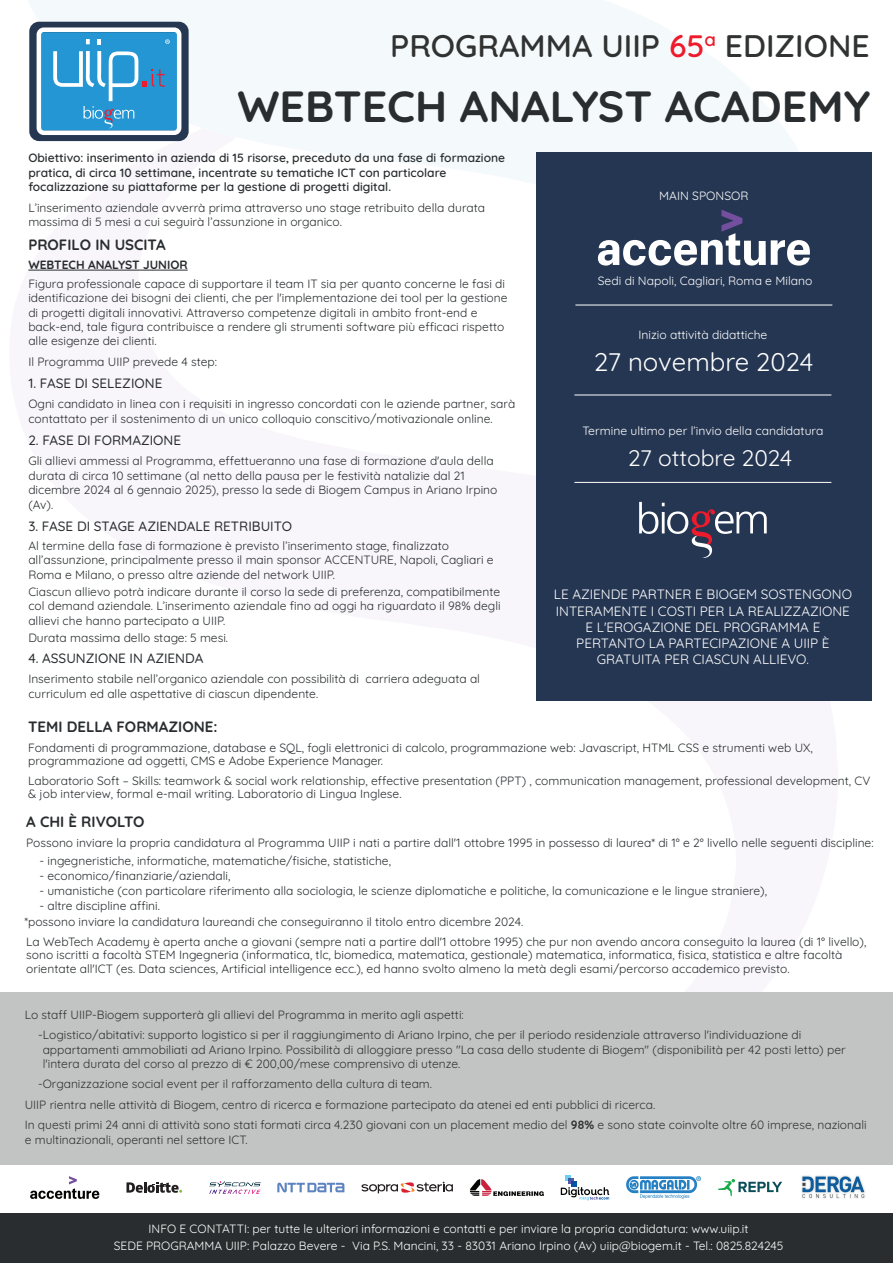
<style>
.page{position:relative;width:893px;height:1263px;background:#fff}
.page>*{position:absolute;margin:0;border:0;box-sizing:border-box;transform-origin:0 0}
.t1{font:700 43.65px "Quicksand";color:#292d2f}
.t2{font:600 31.2px "Quicksand";color:#313232}
.t3{font:25.5px "Quicksand";color:#fff}
.t4{font:22.5px "Quicksand";color:#fff}
.t5{font:700 15px "Quicksand";color:#292d2f}
.t6{font:13.5px/16.2px "Quicksand";color:#fff;text-align:center}
.t7{font:500 13.5px "Quicksand";color:#292d2f}
.t8{font:12px/14.4px "Quicksand";color:#292d2f}
.t9{font:12px/20.4px "Quicksand";color:#313232}
.t10{font:12px/16.5px "Quicksand";color:#fff;text-align:center}
.t11{font:600 12px/14.4px "Quicksand";color:#292d2f}
.t12{font:700 12px "Quicksand";color:#292d2f}
.s1{color:#ed1b2c}
.s2{font-weight:700}
</style>
<div class="page">
<div style="left:0;top:1213px;width:893px;height:50px;background:#292d2f"></div>
<svg style="left:28px;top:0;width:771px;height:270px;fill:#f4fafc"></svg>
<div style="left:0;top:992px;width:893px;height:172px;background:#c2c3c3"></div>
<div style="left:29px;top:22px;width:160px;height:119px;border:10px solid #263851;border-radius:5px"></div>
<div style="left:37px;top:27px;width:144px;height:108px;border:4px solid #fff;border-radius:5px"></div>
<svg style="left:38px;top:30px;width:142px;height:103px;background:#4aa6d8"></svg>
<div style="left:536px;top:152px;width:336px;height:548px;background:#253652"></div>
<hr style="left:28px;top:270px;width:160px;height:1px;background:#292d2f">
<svg style="left:598px;top:210px;width:212px;height:56px"></svg>
<hr style="left:575px;top:305px;width:257px;height:1px;background:#fff">
<svg style="left:470px;top:1179px;width:74px;height:17px"></svg>
<svg style="left:361px;top:1182px;width:92px;height:11px"></svg>
<svg style="left:718px;top:1179px;width:64px;height:17px"></svg>
<svg style="left:30px;top:1176px;width:69px;height:23px"></svg>
<svg style="left:277px;top:1182px;width:67px;height:10px"></svg>
<svg style="left:126px;top:1182px;width:57px;height:11px"></svg>
<img style="left:209px;top:1181px;width:51px;height:13px">
<svg style="left:561px;top:1175px;width:48px;height:25px"></svg>
<img style="left:801px;top:1175px;width:64px;height:24px">
<img style="left:626px;top:1177px;width:75px;height:21px">
<svg style="left:639px;top:502px;width:128px;height:56px"></svg>
<hr style="left:574px;top:395px;width:257px;height:1px;background:#fff">
<hr style="left:574px;top:482px;width:257px;height:1px;background:#fff">
<h2 class="t2" style="left:390px;top:20px;width:481px">PROGRAMMA UIIP <span class="s1">65</span><sup>a</sup> EDIZIONE</h2>
<h1 class="t1" style="left:238px;top:71px;width:634px">WEBTECH ANALYST ACADEMY</h1>
<p class="t11" style="left:28px;top:150px;width:478px">Obiettivo: inserimento in azienda di 15 risorse, preceduto da una fase di formazione pratica, di circa 10 settimane, incentrate su tematiche ICT con particolare focalizzazione su piattaforme per la gestione di progetti digital.</p>
<p class="t8" style="left:28px;top:199px;width:458px">L’inserimento aziendale avverrà prima attraverso uno stage retribuito della durata massima di 5 mesi a cui seguirà l’assunzione in organico.</p>
<p class="t5" style="left:28px;top:232px;width:139px">PROFILO IN USCITA</p>
<p class="t12" style="left:28px;top:255px;width:161px">WEBTECH ANALYST JUNIOR</p>
<p class="t8" style="left:28px;top:275px;width:481px">Figura professionale capace di supportare il team IT sia per quanto concerne le fasi di identificazione dei bisogni dei clienti, che per l'implementazione dei tool per la gestione di progetti digitali innovativi. Attraverso competenze digitali in ambito front-end e back-end, tale figura contribuisce a rendere gli strumenti software più efficaci rispetto alle esigenze dei clienti.</p>
<p class="t8" style="left:28px;top:353px;width:190px">Il Programma UIIP prevede 4 step:</p>
<p class="t7" style="left:28px;top:372px;width:136px">1. FASE DI SELEZIONE</p>
<p class="t8" style="left:28px;top:396px;width:488px">Ogni candidato in linea con i requisiti in ingresso concordati con le aziende partner, sarà contattato per il sostenimento di un unico colloquio conscitivo/motivazionale online.</p>
<p class="t7" style="left:28px;top:429px;width:154px">2. FASE DI FORMAZIONE</p>
<p class="t8" style="left:28px;top:453px;width:471px">Gli allievi ammessi al Programma, effettueranno una fase di formazione d'aula della durata di circa 10 settimane (al netto della pausa per le festività natalizie dal 21 dicembre 2024 al 6 gennaio 2025), presso la sede di Biogem Campus in Ariano Irpino (Av).</p>
<p class="t7" style="left:28px;top:515px;width:265px">3. FASE DI STAGE AZIENDALE RETRIBUITO</p>
<p class="t8" style="left:28px;top:537px;width:467px">Al termine della fase di formazione è previsto l’inserimento stage, finalizzato all’assunzione, principalmente presso il main sponsor ACCENTURE, Napoli, Cagliari e<br>Roma e Milano, o presso altre aziende del network UIIP.</p>
<p class="t8" style="left:28px;top:583px;width:474px;text-align:justify">Ciascun allievo potrà indicare durante il corso la sede di preferenza, compatibilmente col demand aziendale. L’inserimento aziendale fino ad oggi ha riguardato il 98% degli allievi che hanno partecipato a UIIP.</p>
<p class="t8" style="left:28px;top:629px;width:201px">Durata massima dello stage: 5 mesi.</p>
<p class="t7" style="left:28px;top:647px;width:177px">4. ASSUNZIONE IN AZIENDA</p>
<p class="t8" style="left:28px;top:670px;width:453px">Inserimento stabile nell’organico aziendale con possibilità di carriera adeguata al curriculum ed alle aspettative di ciascun dipendente.</p>
<p class="t5" style="left:28px;top:715px;width:191px">TEMI DELLA FORMAZIONE:</p>
<p class="t8" style="left:28px;top:739px;width:786px;line-height:13.5px">Fondamenti di programmazione, database e SQL, fogli elettronici di calcolo, programmazione web: Javascript, HTML CSS e strumenti web UX, programmazione ad oggetti, CMS e Adobe Experience Manager.</p>
<p class="t8" style="left:28px;top:772px;width:844px;line-height:13.5px">Laboratorio Soft – Skills: teamwork &amp; social work relationship, effective presentation (PPT) , communication management, professional development, CV &amp; job interview, formal e-mail writing. Laboratorio di Lingua Inglese.</p>
<p class="t10" style="left:659px;top:186px;width:91px">MAIN SPONSOR</p>
<p class="t10" style="left:598px;top:272px;width:216px">Sedi di Napoli, Cagliari, Roma e Milano</p>
<p class="t10" style="left:638px;top:326px;width:130px">Inizio attività didattiche</p>
<h3 class="t3" style="left:594px;top:342px;width:221px">27 novembre 2024</h3>
<p class="t10" style="left:582px;top:421px;width:243px">Termine ultimo per l’invio della candidatura</p>
<h3 class="t4" style="left:628px;top:441px;width:166px">27 ottobre 2024</h3>
<p class="t6" style="left:554px;top:585px;width:300px">LE AZIENDE PARTNER E BIOGEM SOSTENGONO INTERAMENTE I COSTI PER LA REALIZZAZIONE E L'EROGAZIONE DEL PROGRAMMA E PERTANTO LA PARTECIPAZIONE A UIIP È GRATUITA PER CIASCUN ALLIEVO.</p>
<p class="t5" style="left:26px;top:810px;width:120px">A CHI È RIVOLTO</p>
<p class="t8" style="left:26px;top:834px;width:849px">Possono inviare la propria candidatura al Programma UIIP i nati a partire dall'1 ottobre 1995 in possesso di laurea* di 1° e 2° livello nelle seguenti discipline:</p>
<p class="t8" style="left:40px;top:852px;width:353px">- ingegneristiche, informatiche, matematiche/fisiche, statistiche,</p>
<p class="t8" style="left:40px;top:867px;width:192px">- economico/finanziarie/aziendali,</p>
<p class="t8" style="left:40px;top:882px;width:729px">- umanistiche (con particolare riferimento alla sociologia, le scienze diplomatiche e politiche, la comunicazione e le lingue straniere),</p>
<p class="t8" style="left:24px;top:896px;width:500px;line-height:16.5px;text-indent:15px">- altre discipline affini.<br>*possono inviare la candidatura laureandi che conseguiranno il titolo entro dicembre 2024.</p>
<p class="t8" style="left:26px;top:934px;width:842px;line-height:13.5px">La WebTech Academy è aperta anche a giovani (sempre nati a partire dall'1 ottobre 1995) che pur non avendo ancora conseguito la laurea (di 1° livello), sono iscritti a facoltà STEM Ingegneria (informatica, tlc, biomedica, matematica, gestionale) matematica, informatica, fisica, statistica e altre facoltà orientate all'ICT (es. Data sciences, Artificial intelligence ecc.), ed hanno svolto almeno la metà degli esami/percorso accademico previsto.</p>
<p class="t9" style="left:38px;top:1003px;width:765px;text-indent:-13px">Lo staff UIIP-Biogem supporterà gli allievi del Programma in merito agli aspetti:<br>-Logistico/abitativi: supporto logistico si per il raggiungimento di Ariano Irpino, che per il periodo residenziale attraverso l'individuazione di</p>
<p class="t9" style="left:43px;top:1041px;width:804px;line-height:14.4px">appartamenti ammobiliati ad Ariano Irpino. Possibilità di alloggiare presso "La casa dello studente di Biogem" (disponibilità per 42 posti letto) per l'intera durata del corso al prezzo di € 200,00/mese comprensivo di utenze.</p>
<p class="t9" style="left:25px;top:1073px;width:843px;text-indent:13px">-Organizzazione social event per il rafforzamento della cultura di team.<br>UIIP rientra nelle attività di Biogem, centro di ricerca e formazione partecipato da atenei ed enti pubblici di ricerca.<br>In questi primi 24 anni di attività sono stati formati circa 4.230 giovani con un placement medio del <span class="s2">98%</span> e sono state coinvolte oltre 60 imprese, nazionali</p>
<p class="t9" style="left:25px;top:1128px;width:224px">e multinazionali, operanti nel settore ICT.</p>
<p class="t10" style="left:114px;top:1219px;width:671px">INFO E CONTATTI: per tutte le ulteriori informazioni e contatti e per inviare la propria candidatura: www.uiip.it<br>SEDE PROGRAMMA UIIP: Palazzo Bevere - Via P.S. Mancini, 33 - 83031 Ariano Irpino (Av) uiip@biogem.it - Tel.: 0825.824245</p>
</div>
